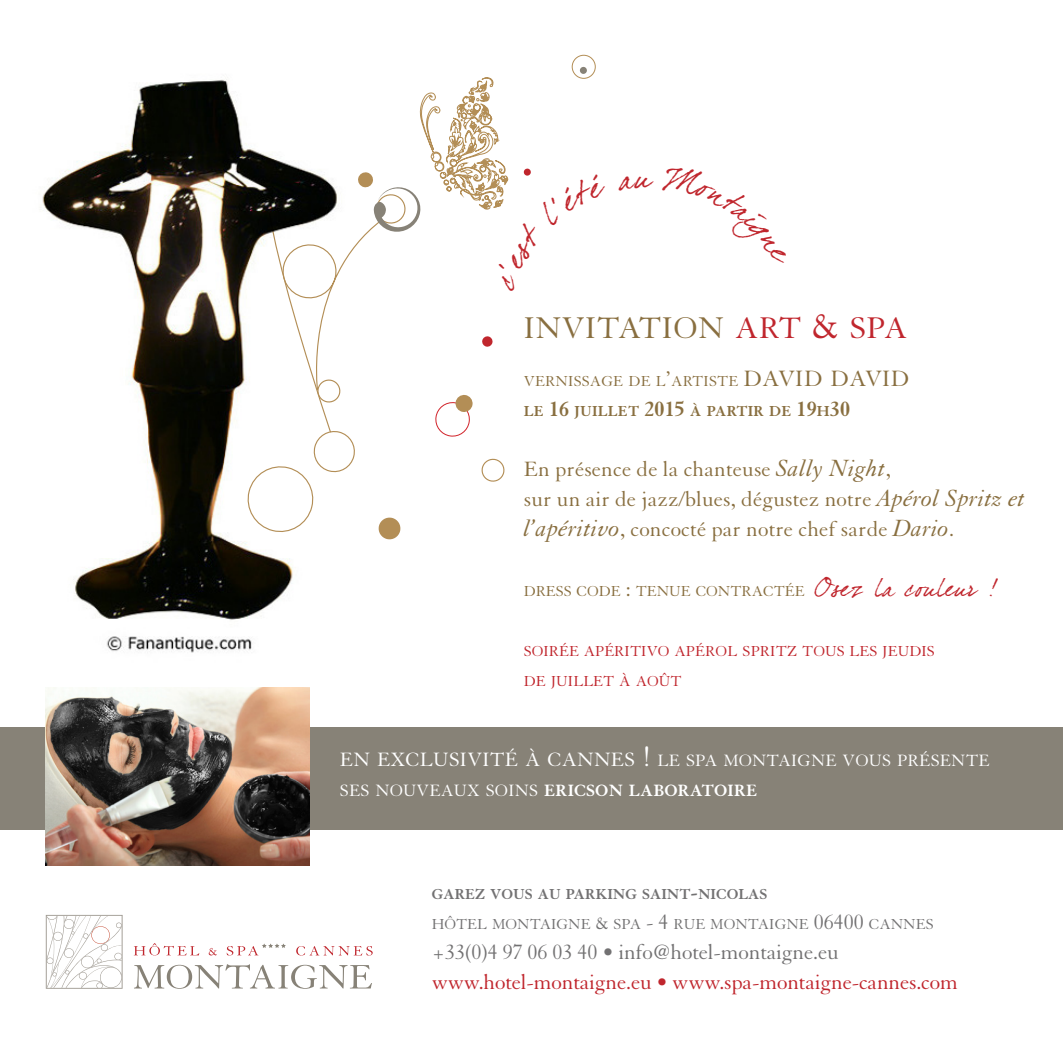
<style>
.page{position:relative;width:1063px;height:1063px;background:#fff}
.page>*{position:absolute;margin:0;border:0;box-sizing:border-box;transform-origin:0 0}
.t1{font:32.55px "Granjon";letter-spacing:.01em;color:#896f40}
.t2{font:22.5px/30px "Granjon";letter-spacing:.005em;color:#896f40}
.t3{font:22.5px "Granjon";letter-spacing:-.005em;color:#c0262d}
.t4{font:22.5px "Granjon";letter-spacing:-.005em;color:#727172}
.t5{font:17.85px/30px "Granjon";letter-spacing:.01em;color:#fff}
.t6{font:15.75px "Granjon";color:#896f40}
.t7{font:15.75px "Granjon";color:#c0262d}
.t8{font:15.75px "Granjon";color:#727172}
.t9{font:700 15.75px "Granjon";color:#727172}
.t10{font:700 15.75px "Granjon";letter-spacing:.01em;color:#896f40}
.s1{color:#c0262d}
.s2{font-size:46.5px;color:#c0262d}
.s3{font-size:22.5px}
.s4{font-size:24.15px}
.s5{font-style:italic;font-size:25.5px}
.s6{font-family:"Dear Joefour";font-size:24px;color:#c0262d}
.s7{font-size:21px}
.s8{font-size:30px}
.s9{font-weight:700}
.s10{font-style:inherit}
</style>
<div class="page">
<img style="left:42px;top:79px;width:251px;height:574px">
<div style="left:0;top:727px;width:1063px;height:102px;background:#878277"></div>
<img style="left:46px;top:688px;width:264px;height:177px">
<div style="left:572px;top:55px;width:24px;height:24px;border:1px solid #b38e56;border-radius:50%"></div>
<div style="left:580px;top:67px;width:7px;height:7px;background:#878277;border-radius:3px"></div>
<svg style="left:134px;top:964px;width:238px;height:25px"></svg>
<svg style="left:46px;top:915px;width:77px;height:74px"></svg>
<svg style="left:134px;top:943px;width:65px;height:12px"></svg>
<svg style="left:209px;top:948px;width:8px;height:7px"></svg>
<svg style="left:227px;top:943px;width:59px;height:12px"></svg>
<svg style="left:296px;top:946px;width:77px;height:10px"></svg>
<svg style="left:245px;top:74px;width:349px;height:466px"></svg>
<p class="t1" style="left:524px;top:310px;width:385px">INVITATION <span class="s1">ART</span> <span class="s2">&amp;</span> <span class="s1">SPA</span></p>
<p class="t6" style="left:524px;top:373px;width:387px">VERNISSAGE DE L<span class="s3">’</span>ARTISTE <span class="s4">DAVID DAVID</span></p>
<p class="t10" style="left:524px;top:403px;width:328px">LE <span class="s3">16</span> JUILLET <span class="s3">2015</span> À PARTIR DE <span class="s3">19</span>H<span class="s3">30</span></p>
<p class="t2" style="left:524px;top:455px;width:368px">En présence de la chanteuse <span class="s5">Sally Night</span>,</p>
<p class="t2" style="left:524px;top:485px;width:503px">sur un air de jazz/blues, dégustez notre <span class="s5">Apérol Spritz et l’apéritivo</span>, concocté par notre chef sarde <span class="s5">Dario</span>.</p>
<p class="t6" style="left:524px;top:583px;width:477px">DRESS CODE <span class="s3">:</span> TENUE CONTRACTÉE <span class="s6">Osez la couleur !</span></p>
<p class="t7" style="left:524px;top:643px;width:412px">SOIRÉE APÉRITIVO APÉROL SPRITZ TOUS LES JEUDIS</p>
<p class="t7" style="left:524px;top:673px;width:159px">DE JUILLET À AOÛT</p>
<p class="t5" style="left:340px;top:746px;width:651px"><span class="s7">EN EXCLUSIVITÉ À CANNES</span> <span class="s8">!</span> LE SPA MONTAIGNE VOUS PRÉSENTE<br>SES NOUVEAUX SOINS <span class="s9">ERICSON LABORATOIRE</span></p>
<p class="t9" style="left:432px;top:886px;width:337px">GAREZ VOUS AU PARKING SAINT<span class="s3">-</span>NICOLAS</p>
<p class="t8" style="left:432px;top:916px;width:503px">HÔTEL MONTAIGNE <span class="s3">&amp;</span> SPA <span class="s3">- 4</span> RUE MONTAIGNE <span class="s3">06400</span> CANNES</p>
<p class="t4" style="left:432px;top:940px;width:408px"><span class="s10">+33(0)</span>4 97 06 03 40 • info@hotel-montaigne.eu</p>
<p class="t3" style="left:432px;top:970px;width:528px">www.hotel-montaigne.eu • www.spa-montaigne-cannes.com</p>
</div>
